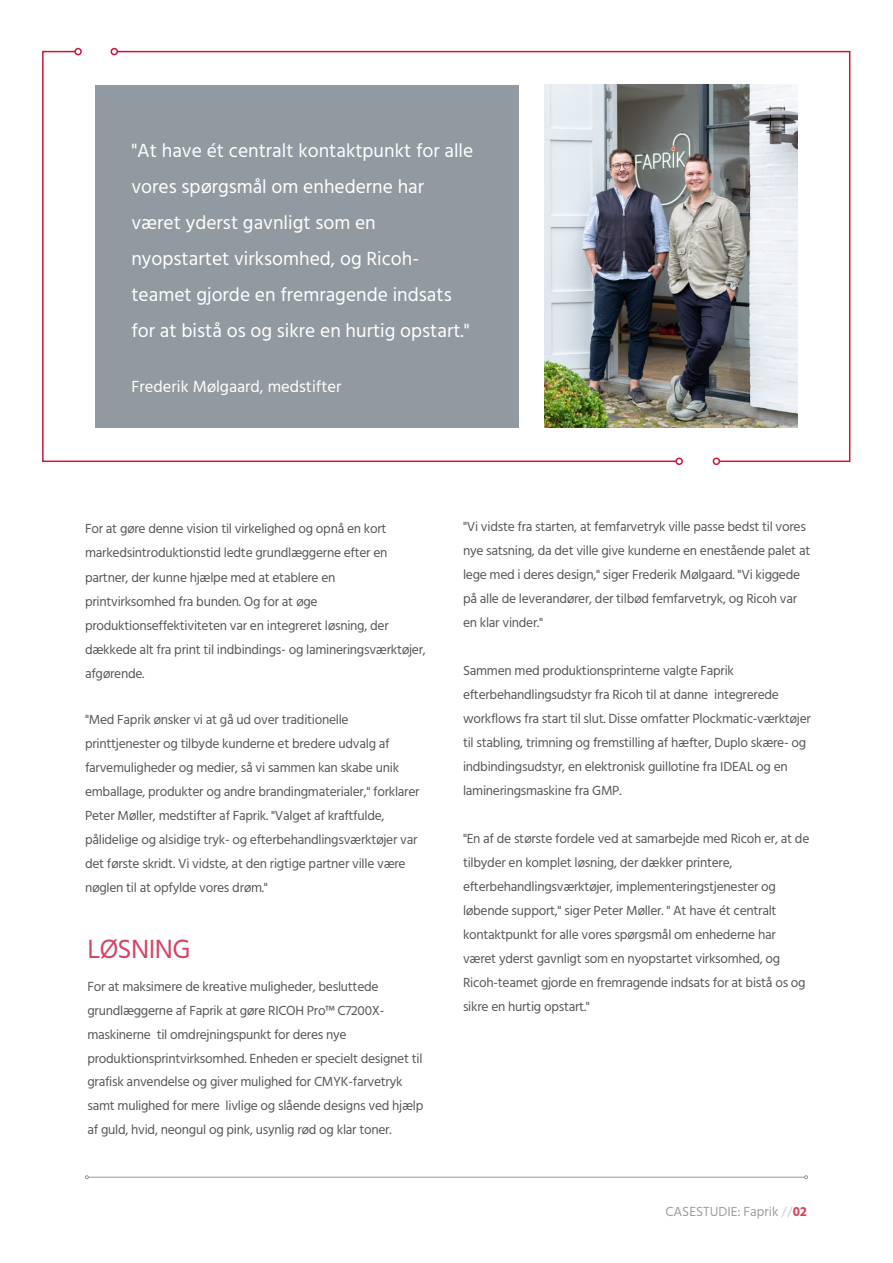
<style>
.page{position:relative;width:893px;height:1263px;background:#fff}
.page>*{position:absolute;margin:0;border:0;box-sizing:border-box;transform-origin:0 0}
.t1{font:27px "Hind";letter-spacing:-.02em;color:#d44562}
.t2{font:19.5px/36px "Hind";color:#fff}
.t3{font:16.5px "Hind";color:#fff}
.t4{font:13.5px/24px "Hind";letter-spacing:-.02em;color:#575756}
.t5{font:13.5px "Hind";color:#9d9d9c}
.s1{color:#c7ced2}
.s2{font-weight:700;color:#d44562}
</style>
<div class="page">
<svg style="left:42px;top:50px;width:74px;height:413px"></svg>
<div style="left:74px;top:48px;width:8px;height:7px;border:2px solid #ca163b;border-radius:50%"></div>
<div style="left:675px;top:458px;width:8px;height:7px;border:2px solid #ca163b;border-radius:50%"></div>
<svg style="left:116px;top:50px;width:735px;height:413px"></svg>
<div style="left:713px;top:458px;width:7px;height:7px;border:2px solid #ca163b;border-radius:50%"></div>
<div style="left:111px;top:48px;width:7px;height:7px;border:2px solid #ca163b;border-radius:50%"></div>
<div style="left:96px;top:85px;width:423px;height:343px;background:#919aa0"></div>
<hr style="left:88px;top:1177px;width:716px;height:1px;background:#878787">
<svg style="left:85px;top:1175px;width:4px;height:4px"></svg>
<svg style="left:804px;top:1175px;width:4px;height:4px"></svg>
<img style="left:545px;top:84px;width:252px;height:343px">
<h2 class="t2" style="left:131px;top:134px;width:343px">"At have ét centralt kontaktpunkt for alle vores spørgsmål om enhederne har været yderst gavnligt som en nyopstartet virksomhed, og Ricoh&shy;teamet gjorde en fremragende indsats for at bistå os og sikre en hurtig opstart."</h2>
<p class="t3" style="left:131px;top:375px;width:211px">Frederik Mølgaard, medstifter</p>
<p class="t4" style="left:85px;top:518px;width:342px">For at gøre denne vision til virkelighed og opnå en kort markedsintroduktionstid ledte grundlæggerne efter en partner, der kunne hjælpe med at etablere en printvirksomhed fra bunden. Og for at øge produktionseffektiviteten var en integreret løsning, der dækkede alt fra print til indbindings- og lamineringsværktøjer, afgørende.</p>
<p class="t4" style="left:85px;top:708px;width:336px">"Med Faprik ønsker vi at gå ud over traditionelle printtjenester og tilbyde kunderne et bredere udvalg af farvemuligheder og medier, så vi sammen kan skabe unik emballage, produkter og andre brandingmaterialer," forklarer Peter Møller, medstifter af Faprik. "Valget af kraftfulde, pålidelige og alsidige tryk- og efterbehandlingsværktøjer var det første skridt. Vi vidste, at den rigtige partner ville være nøglen til at opfylde vores drøm."</p>
<h1 class="t1" style="left:87px;top:931px;width:105px">LØSNING</h1>
<p class="t4" style="left:87px;top:975px;width:337px">For at maksimere de kreative muligheder, besluttede grundlæggerne af Faprik at gøre RICOH Pro™ C7200X&shy;maskinerne til omdrejningspunkt for deres nye produktionsprintvirksomhed. Enheden er specielt designet til grafisk anvendelse og giver mulighed for CMYK-farvetryk samt mulighed for mere livlige og slående designs ved hjælp af guld, hvid, neongul og pink, usynlig rød og klar toner.</p>
<p class="t4" style="left:463px;top:515px;width:349px">"Vi vidste fra starten, at femfarvetryk ville passe bedst til vores nye satsning, da det ville give kunderne en enestående palet at lege med i deres design," siger Frederik Mølgaard. "Vi kiggede på alle de leverandører, der tilbød femfarvetryk, og Ricoh var en klar vinder."</p>
<p class="t4" style="left:463px;top:659px;width:349px">Sammen med produktionsprinterne valgte Faprik efterbehandlingsudstyr fra Ricoh til at danne integrerede workflows fra start til slut. Disse omfatter Plockmatic-værktøjer til stabling, trimning og fremstilling af hæfter, Duplo skære- og indbindingsudstyr, en elektronisk guillotine fra IDEAL og en lamineringsmaskine fra GMP.</p>
<p class="t4" style="left:463px;top:827px;width:348px">"En af de største fordele ved at samarbejde med Ricoh er, at de tilbyder en komplet løsning, der dækker printere, efterbehandlingsværktøjer, implementeringstjenester og løbende support," siger Peter Møller. " At have ét centralt kontaktpunkt for alle vores spørgsmål om enhederne har været yderst gavnligt som en nyopstartet virksomhed, og Ricoh-teamet gjorde en fremragende indsats for at bistå os og sikre en hurtig opstart."</p>
<p class="t5" style="left:665px;top:1203px;width:143px">CASESTUDIE: Faprik <span class="s1">//</span><span class="s2">02</span></p>
</div>
